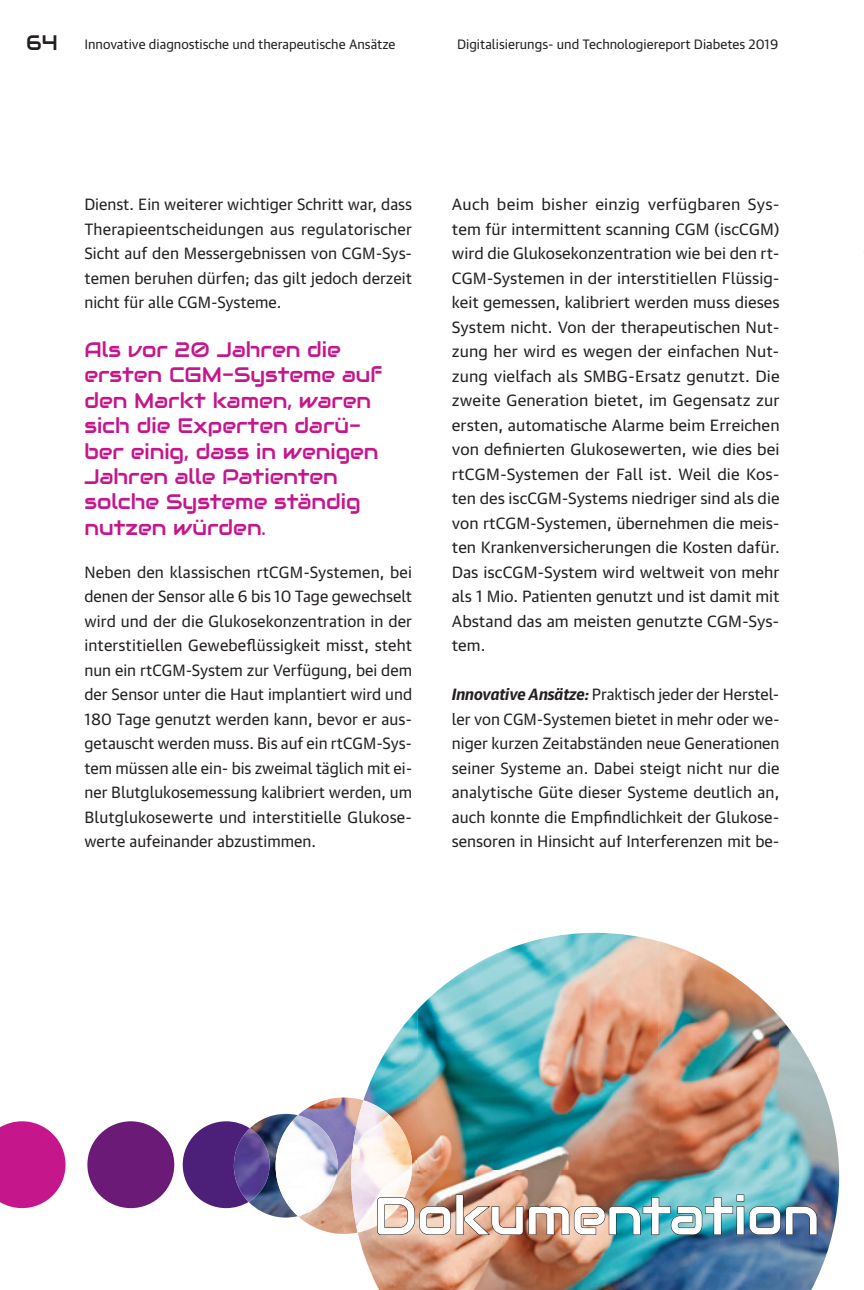
<style>
.page{position:relative;width:864px;height:1290px;background:#fff}
.page>*{position:absolute;margin:0;border:0;box-sizing:border-box;transform-origin:0 0}
.t1{font:52.5px "Audiowide";color:#fff}
.t2{font:21px/25.4px "Audiowide";color:#c5168c}
.t3{font:15.75px/24.5px "Guardian Text Sans";color:#231f20;text-align:justify}
.t4{font:15.75px/24.5px "Guardian Text Sans";color:#231f20;text-align:justify;scale:1.04 1}
.t5{font:13.12px "Guardian Text Sans";color:#231f20}
.s1{font-family:"Audiowide";font-size:21px}
.s2{font-weight:700;font-style:italic}
</style>
<div class="page">
<img style="left:417px;top:933px;width:241px;height:357px">
<img style="left:658px;top:941px;width:121px;height:349px">
<img style="left:357px;top:1010px;width:60px;height:280px">
<img style="left:778px;top:1016px;width:60px;height:274px">
<img style="left:298px;top:1097px;width:45px;height:137px">
<img style="left:351px;top:1162px;width:61px;height:70px">
<img style="left:250px;top:1114px;width:35px;height:103px">
<img style="left:275px;top:1165px;width:62px;height:51px">
<svg style="left:0;top:1121px;width:65px;height:87px;background:#cd399d"></svg>
<div style="left:87px;top:1121px;width:87px;height:87px;background:#6b1a78;border-radius:50%"></div>
<svg style="left:183px;top:1121px;width:67px;height:87px"></svg>
<img style="left:234px;top:1128px;width:35px;height:74px">
<img style="left:376px;top:1194px;width:441px;height:42px">
<p class="t5" style="left:26px;top:34px;width:370px"><span class="s1">64</span> Innovative diagnostische und therapeutische Ansätze</p>
<p class="t5" style="left:457px;top:34px;width:322px">Digitalisierungs- und Technologiereport Diabetes 2019</p>
<p class="t3" style="left:84px;top:190px;width:329px">Dienst. Ein weiterer wichtiger Schritt war, dass Therapieentscheidungen aus regulatorischer Sicht auf den Messergebnissen von CGM-Sys&shy;temen beruhen dürfen; das gilt jedoch derzeit nicht für alle CGM-Systeme.</p>
<h2 class="t2" style="left:84px;top:337px;width:299px">Als vor 20 Jahren die ersten CGM- Systeme auf den Markt kamen, waren sich die Experten darü&shy;ber einig, dass in wenigen<br>Jahren alle Patienten solche Systeme ständig nutzen würden.</h2>
<p class="t3" style="left:84px;top:558px;width:329px">Neben den klassischen rtCGM-Systemen, bei denen der Sensor alle 6 bis 10 Tage gewechselt wird und der die Glukosekonzentration in der interstitiellen Gewebeflüssigkeit misst, steht nun ein rtCGM-System zur Verfügung, bei dem der Sensor unter die Haut implantiert wird und 180 Tage genutzt werden kann, bevor er aus&shy;getauscht werden muss. Bis auf ein rtCGM-Sys&shy;tem müssen alle ein- bis zweimal täglich mit ei&shy;ner Blutglukosemessung kalibriert werden, um Blutglukosewerte und interstitielle Glukose&shy;werte aufeinander abzustimmen.</p>
<p class="t4" style="left:451px;top:190px;width:316px">Auch beim bisher einzig verfügbaren Sys&shy;tem für intermittent scanning CGM (iscCGM) wird die Glukosekonzentration wie bei den rt-CGM-Systemen in der interstitiellen Flüssig&shy;keit gemessen, kalibriert werden muss dieses System nicht. Von der therapeutischen Nut&shy;zung her wird es wegen der einfachen Nut&shy;zung vielfach als SMBG-Ersatz genutzt. Die zweite Generation bietet, im Gegensatz zur ersten, automatische Alarme beim Erreichen von definierten Glukosewerten, wie dies bei rtCGM-Systemen der Fall ist. Weil die Kos&shy;ten des iscCGM-Systems niedriger sind als die von rtCGM-Systemen, übernehmen die meis&shy;ten Krankenversicherungen die Kosten dafür.<br>Das iscCGM-System wird weltweit von mehr als 1 Mio. Patienten genutzt und ist damit mit Abstand das am meisten genutzte CGM-Sys&shy;tem.</p>
<p class="t3" style="left:451px;top:680px;width:329px"><span class="s2">Innovative Ansätze:</span> Praktisch jeder der Herstel&shy;ler von CGM-Systemen bietet in mehr oder we&shy;niger kurzen Zeitabständen neue Generationen seiner Systeme an. Dabei steigt nicht nur die analytische Güte dieser Systeme deutlich an, auch konnte die Empfindlichkeit der Glukose&shy;sensoren in Hinsicht auf Interferenzen mit be-</p>
<h1 class="t1" style="left:374px;top:1182px;width:447px">Dokumentation</h1>
</div>
